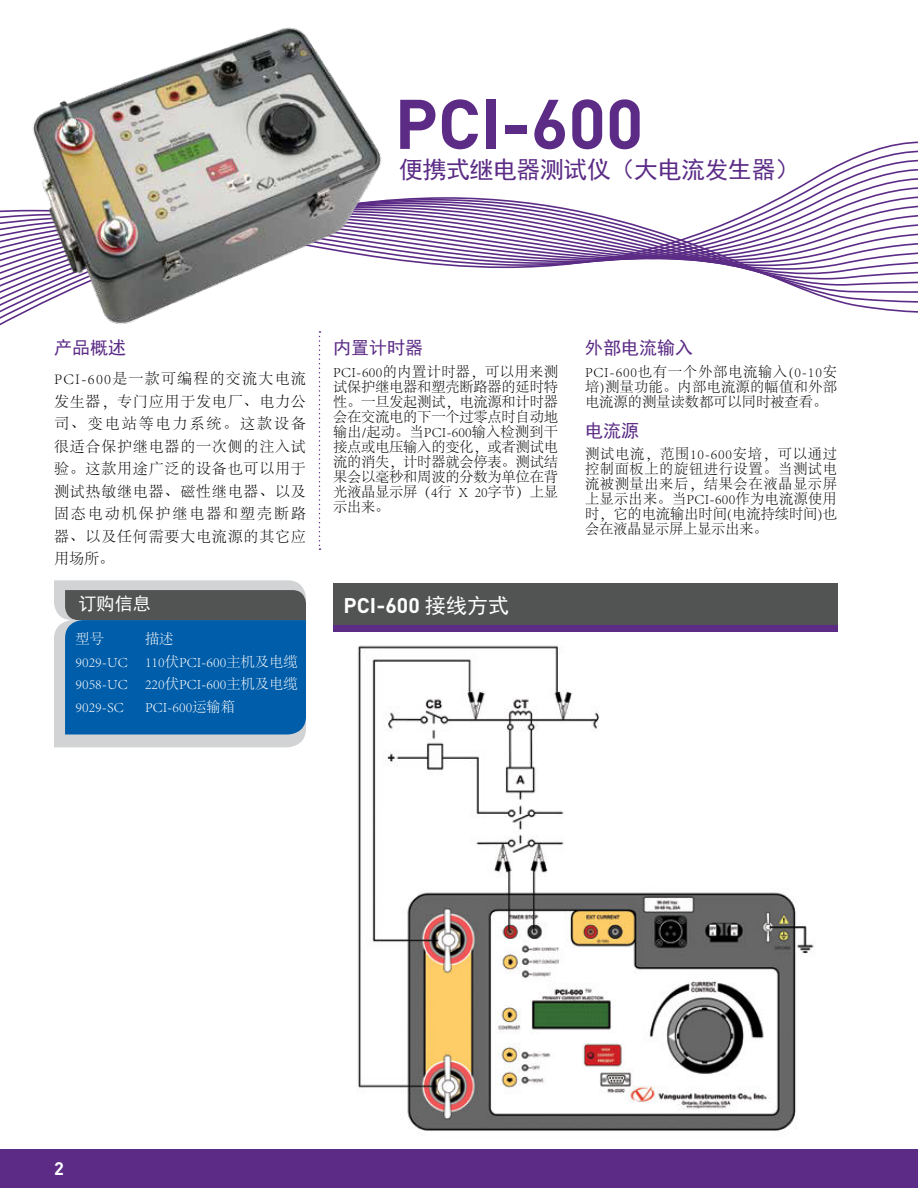
<style>
.page{position:relative;width:918px;height:1188px;background:#fff}
.page>*{position:absolute;margin:0;border:0;box-sizing:border-box;transform-origin:0 0}
.t1{font:700 69px "DIN";color:#5b2b86}
.t2{font:24px "Sim Hei";letter-spacing:-.02em;color:#5b2b86}
.t3{font:700 21px "DIN";letter-spacing:.005em;color:#fff}
.t4{font:18px "Sim Hei";color:#5b2b86}
.t5{font:18px "Sim Hei";color:#fff}
.t6{font:700 18px "DIN";color:#fff}
.t7{font:300 15px/22.5px "Adobe Song Std";letter-spacing:.055em;color:#000;text-align:justify}
.t8{font:300 14.25px/15px "Adobe Song Std";letter-spacing:-.005em;color:#000;text-align:justify}
.t9{font:300 14.25px/22.5px "Adobe Song Std";color:#fff}
.s1{font-family:"Sim Hei";font-weight:400}
</style>
<div class="page">
<svg style="left:0;top:142px;width:918px;height:141px"></svg>
<div style="left:0;top:1149px;width:918px;height:39px;background:#5b2b86"></div>
<img style="left:357px;top:645px;width:457px;height:486px">
<svg style="left:319px;top:332px;width:2px;height:218px"></svg>
<div style="left:333px;top:584px;width:504px;height:41px;background:#525353"></div>
<div style="left:333px;top:625px;width:504px;height:6px;background:#5b2b86"></div>
<img style="left:23px;top:27px;width:365px;height:305px">
<svg style="left:54px;top:580px;width:252px;height:167px;background:#3471a2"></svg>
<h1 class="t1" style="left:394px;top:85px;width:250px">PCI-600</h1>
<h2 class="t2" style="left:399px;top:157px;width:402px">便携式继电器测试仪（大电流发生器）</h2>
<p class="t4" style="left:54px;top:339px;width:73px">产品概述</p>
<p class="t7" style="left:54px;top:368px;width:254px">PCI-600是一款可编程的交流大电流发生器，专门应用于发电厂、电力公司、变电站等电力系统。这款设备很适合保护继电器的一次侧的注入试验。这款用途广泛的设备也可以用于测试热敏继电器、磁性继电器、以及固态电动机保护继电器和塑壳断路器、以及任何需要大电流源的其它应用场所。</p>
<p class="t5" style="left:79px;top:595px;width:74px">订购信息</p>
<p class="t9" style="left:76px;top:628px;width:30px">型号</p>
<p class="t9" style="left:76px;top:628px;width:224px;text-indent:69px">描述<br>9029-UC 110伏PCI-600主机及电缆<br>9058-UC 220伏PCI-600主机及电缆<br>9029-SC</p>
<p class="t9" style="left:145px;top:696px;width:92px">PCI-600运输箱</p>
<p class="t4" style="left:333px;top:339px;width:91px">内置计时器</p>
<p class="t8" style="left:333px;top:364px;width:227px">PCI-600的内置计时器，可以用来测试保护继电器和塑壳断路器的延时特性。一旦发起测试，电流源和计时器会在交流电的下一个过零点时自动地输出/起动。当PCI-600输入检测到干接点或电压输入的变化，或者测试电流的消失，计时器就会停表。测试结果会以毫秒和周波的分数为单位在背光液晶显示屏（4行 X 20字节）上显示出来。</p>
<h3 class="t3" style="left:344px;top:594px;width:167px">PCI-600 <span class="s1">接线方式</span></h3>
<p class="t4" style="left:585px;top:339px;width:109px">外部电流输入</p>
<p class="t8" style="left:585px;top:364px;width:254px">PCI-600也有一个外部电流输入(0-10安培)测量功能。内部电流源的幅值和外部电流源的测量读数都可以同时被查看。</p>
<p class="t4" style="left:585px;top:421px;width:55px">电流源</p>
<p class="t8" style="left:585px;top:447px;width:254px">测试电流，范围10-600安培，可以通过控制面板上的旋钮进行设置。当测试电流被测量出来后，结果会在液晶显示屏上显示出来。当PCI-600作为电流源使用时，它的电流输出时间(电流持续时间)也会在液晶显示屏上显示出来。</p>
<p class="t6" style="left:54px;top:1158px;width:11px">2</p>
</div>
